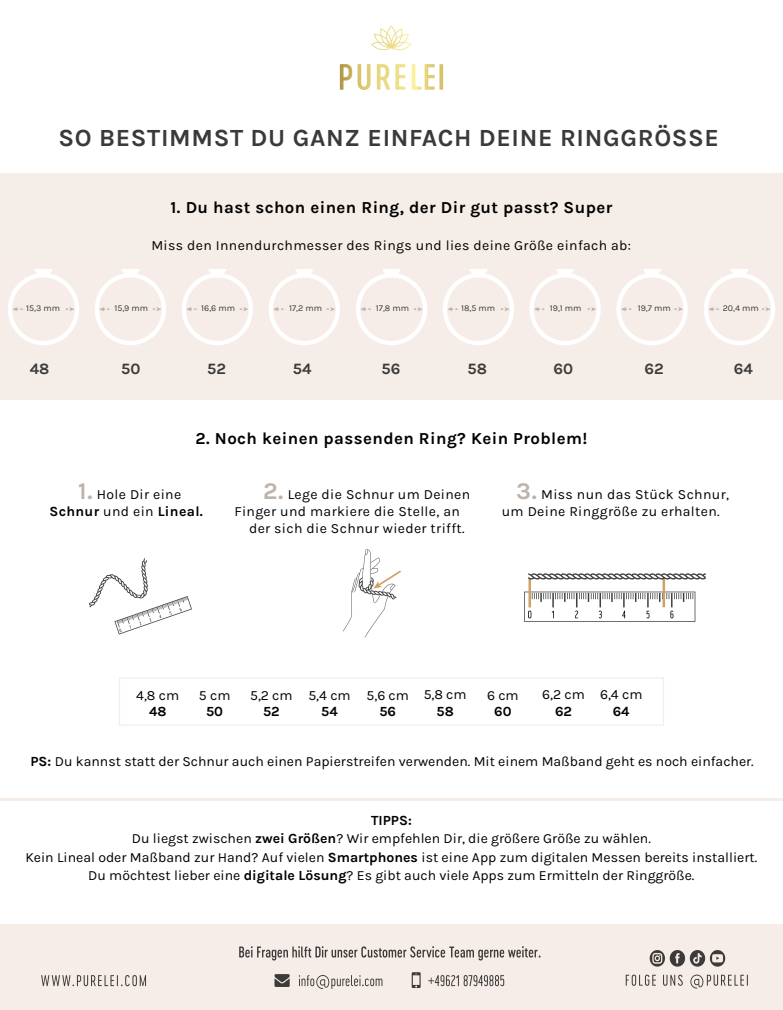
<style>
.page{position:relative;width:783px;height:1010px;background:#fff}
.page>*{position:absolute;margin:0;border:0;box-sizing:border-box;transform-origin:0 0}
.t1{font:700 24.72px "Karla";letter-spacing:.025em;color:#3b3a3a}
.t2{font:700 16.8px "Karla";letter-spacing:.025em;color:#000}
.t3{font:700 15.84px "Karla";color:#3b3a3a}
.t4{font:14px/18.4px "Karla";color:#000;text-align:center}
.t5{font:14px/16.8px "Karla";letter-spacing:.025em;color:#000;text-align:center}
.t6{font:700 14px "Karla";color:#000}
.t7{font:8.92px "Karla";color:#3b3a3a}
.s1{font-weight:700;font-size:24px;color:#bfb4aa}
.s2{font-weight:700}
</style>
<div class="page">
<div style="left:0;top:173px;width:782px;height:226px;background:#f4ede8"></div>
<img style="left:8px;top:269px;width:767px;height:76px">
<svg style="left:371px;top:26px;width:69px;height:63px"></svg>
<hr style="left:0;top:798px;width:782px;height:3px;background:#f4ede8">
<img style="left:89px;top:549px;width:617px;height:89px">
<img style="left:0;top:925px;width:782px;height:84px">
<div style="left:119px;top:677px;width:545px;height:49px;border:1px solid #f4ede8"></div>
<h1 class="t1" style="left:58px;top:122px;width:662px">SO BESTIMMST DU GANZ EINFACH DEINE RINGGRÖSSE</h1>
<p class="t2" style="left:170px;top:197px;width:443px">1. Du hast schon einen Ring, der Dir gut passt? Super</p>
<p class="t5" style="left:151px;top:237px;width:481px">Miss den Innendurchmesser des Rings und lies deine Größe einfach ab:</p>
<p class="t7" style="left:26px;top:303px;width:35px">15,3 mm</p>
<p class="t7" style="left:114px;top:303px;width:35px">15,9 mm</p>
<p class="t7" style="left:201px;top:303px;width:35px">16,6 mm</p>
<p class="t7" style="left:289px;top:303px;width:34px">17,2 mm</p>
<p class="t7" style="left:376px;top:303px;width:35px">17,8 mm</p>
<p class="t7" style="left:461px;top:302px;width:36px">18,5 mm</p>
<p class="t7" style="left:550px;top:303px;width:33px">19,1 mm</p>
<p class="t7" style="left:637px;top:303px;width:34px">19,7 mm</p>
<p class="t7" style="left:722px;top:303px;width:37px">20,4 mm</p>
<p class="t3" style="left:30px;top:358px;width:21px">48</p>
<p class="t3" style="left:121px;top:358px;width:21px">50</p>
<p class="t3" style="left:207px;top:358px;width:20px">52</p>
<p class="t3" style="left:293px;top:358px;width:20px">54</p>
<p class="t3" style="left:381px;top:358px;width:20px">56</p>
<p class="t3" style="left:467px;top:358px;width:21px">58</p>
<p class="t3" style="left:553px;top:358px;width:21px">60</p>
<p class="t3" style="left:644px;top:358px;width:21px">62</p>
<p class="t3" style="left:733px;top:358px;width:21px">64</p>
<p class="t2" style="left:195px;top:428px;width:393px">2. Noch keinen passenden Ring? Kein Problem!</p>
<p class="t5" style="left:49px;top:486px;width:155px"><span class="s1">1.</span> Hole Dir eine<br><span class="s2">Schnur</span> und ein <span class="s2">Lineal.</span></p>
<p class="t5" style="left:263px;top:486px;width:208px"><span class="s1">2.</span> Lege die Schnur um Deinen</p>
<p class="t5" style="left:501px;top:486px;width:229px;text-align:left;text-indent:14px"><span class="s1">3.</span> Miss nun das Stück Schnur, um Deine Ringgröße zu erhalten.</p>
<p class="t5" style="left:234px;top:502px;width:227px">Finger und markiere die Stelle, an</p>
<p class="t5" style="left:249px;top:519px;width:217px">der sich die Schnur wieder trifft.</p>
<p class="t4" style="left:136px;top:685px;width:44px">4,8 cm</p>
<p class="t6" style="left:149px;top:703px;width:19px">48</p>
<p class="t4" style="left:199px;top:685px;width:33px">5 cm</p>
<p class="t6" style="left:206px;top:703px;width:18px">50</p>
<p class="t4" style="left:250px;top:685px;width:44px">5,2 cm</p>
<p class="t6" style="left:263px;top:703px;width:18px">52</p>
<p class="t4" style="left:308px;top:685px;width:44px">5,4 cm</p>
<p class="t6" style="left:321px;top:703px;width:18px">54</p>
<p class="t4" style="left:366px;top:685px;width:44px">5,6 cm</p>
<p class="t6" style="left:379px;top:703px;width:18px">56</p>
<p class="t4" style="left:423px;top:685px;width:44px">5,8 cm</p>
<p class="t6" style="left:436px;top:702px;width:19px">58</p>
<p class="t4" style="left:487px;top:685px;width:33px">6 cm</p>
<p class="t6" style="left:494px;top:703px;width:19px">60</p>
<p class="t4" style="left:542px;top:685px;width:44px">6,2 cm</p>
<p class="t6" style="left:555px;top:702px;width:18px">62</p>
<p class="t4" style="left:600px;top:685px;width:44px">6,4 cm</p>
<p class="t6" style="left:612px;top:702px;width:18px">64</p>
<p class="t4" style="left:30px;top:752px;width:724px"><span class="s2">PS:</span> Du kannst statt der Schnur auch einen Papierstreifen verwenden. Mit einem Maßband geht es noch einfacher.</p>
<p class="t4" style="left:25px;top:811px;width:733px"><span class="s2">TIPPS:<br></span>Du liegst zwischen <span class="s2">zwei Größen</span>? Wir empfehlen Dir, die größere Größe zu wählen.<br>Kein Lineal oder Maßband zur Hand? Auf vielen <span class="s2">Smartphones</span> ist eine App zum digitalen Messen bereits installiert.<br>Du möchtest lieber eine <span class="s2">digitale Lösung</span>? Es gibt auch viele Apps zum Ermitteln der Ringgröße.</p>
</div>
